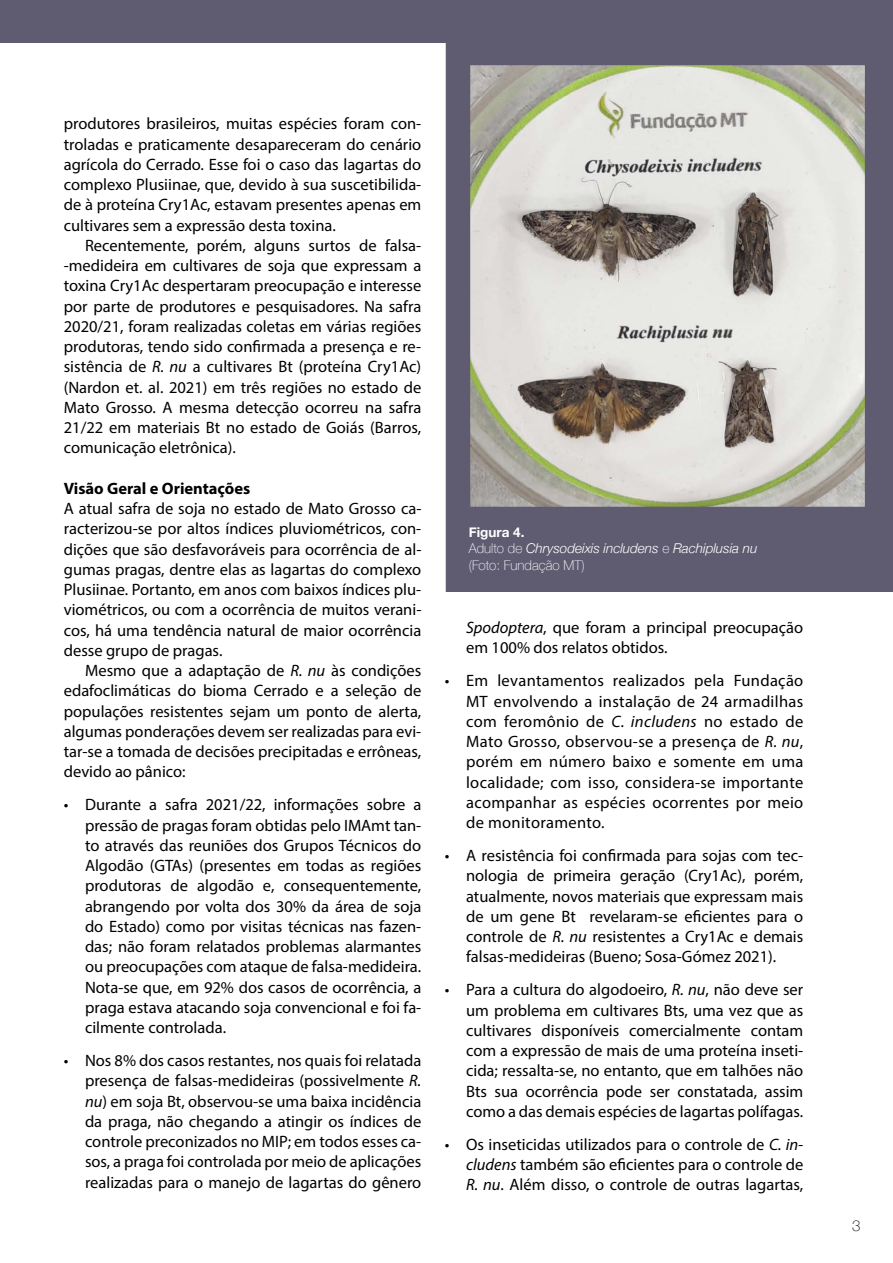
<style>
.page{position:relative;width:893px;height:1263px;background:#fff}
.page>*{position:absolute;margin:0;border:0;box-sizing:border-box;transform-origin:0 0}
.t1{font:16.5px/20.2px "Myriad Pro";color:#000;text-align:justify}
.t2{font:700 16.5px "Myriad Pro";color:#000}
.t3{font:100 15px "Helvetica Neue";color:#000}
.t4{font:italic 300 13.5px/16.2px "Helvetica Neue";color:#fff}
.s1{font-style:italic}
.s2{font-weight:700;font-style:normal}
.s3{font-weight:100;font-style:normal}
</style>
<div class="page">
<div style="left:446px;top:43px;width:447px;height:549px;background:#5f5c72"></div>
<div style="left:0;top:0;width:893px;height:43px;background:#5f5c72"></div>
<img style="left:471px;top:66px;width:393px;height:440px">
<p class="t1" style="left:64px;top:113px;width:359px">produtores brasileiros, muitas espécies foram con&shy;troladas e praticamente desapareceram do cenário agrícola do Cerrado. Esse foi o caso das lagartas do complexo Plusiinae, que, devido à sua suscetibilida&shy;de à proteína Cry1Ac, estavam presentes apenas em cultivares sem a expressão desta toxina.</p>
<p class="t1" style="left:64px;top:235px;width:359px;text-indent:21px">Recentemente, porém, alguns surtos de falsa--medideira em cultivares de soja que expressam a toxina Cry1Ac despertaram preocupação e interesse por parte de produtores e pesquisadores. Na safra 2020/21, foram realizadas coletas em várias regiões produtoras, tendo sido confirmada a presença e re&shy;sistência de <span class="s1">R. nu</span> a cultivares Bt (proteína Cry1Ac) (Nardon et. al. 2021) em três regiões no estado de Mato Grosso. A mesma detecção ocorreu na safra 21/22 em materiais Bt no estado de Goiás (Barros, comunicação eletrônica).</p>
<p class="t2" style="left:64px;top:477px;width:188px">Visão Geral e Orientações</p>
<p class="t1" style="left:64px;top:498px;width:359px">A atual safra de soja no estado de Mato Grosso ca&shy;racterizou-se por altos índices pluviométricos, con&shy;dições que são desfavoráveis para ocorrência de al&shy;gumas pragas, dentre elas as lagartas do complexo Plusiinae. Portanto, em anos com baixos índices plu&shy;viométricos, ou com a ocorrência de muitos verani&shy;cos, há uma tendência natural de maior ocorrência desse grupo de pragas.</p>
<p class="t1" style="left:64px;top:660px;width:359px;text-indent:21px">Mesmo que a adaptação de <span class="s1">R. nu</span> às condições edafoclimáticas do bioma Cerrado e a seleção de populações resistentes sejam um ponto de alerta, algumas ponderações devem ser realizadas para evi&shy;tar-se a tomada de decisões precipitadas e errôneas, devido ao pânico:</p>
<p class="t1" style="left:85px;top:794px;width:338px;text-indent:-21px">• Durante a safra 2021/22, informações sobre a pressão de pragas foram obtidas pelo IMAmt tan&shy;to através das reuniões dos Grupos Técnicos do Algodão (GTAs) (presentes em todas as regiões produtoras de algodão e, consequentemente, abrangendo por volta dos 30% da área de soja do Estado) como por visitas técnicas nas fazen&shy;das; não foram relatados problemas alarmantes ou preocupações com ataque de falsa-medideira.<br>Nota-se que, em 92% dos casos de ocorrência, a praga estava atacando soja convencional e foi fa&shy;cilmente controlada.</p>
<p class="t1" style="left:85px;top:1050px;width:338px;text-indent:-21px">• Nos 8% dos casos restantes, nos quais foi relatada presença de falsas-medideiras (possivelmente <span class="s1">R. nu</span>) em soja Bt, observou-se uma baixa incidência da praga, não chegando a atingir os índices de controle preconizados no MIP; em todos esses ca&shy;sos, a praga foi controlada por meio de aplicações realizadas para o manejo de lagartas do gênero</p>
<p class="t4" style="left:469px;top:523px;width:290px"><span class="s2">Figura 4.<br></span><span class="s3">Adulto de</span> Chrysodeixis includens <span class="s3">e</span> Rachiplusia nu <span class="s3">(Foto: Fundação MT)</span></p>
<p class="t1" style="left:466px;top:617px;width:339px"><span class="s1">Spodoptera</span>, que foram a principal preocupação em 100% dos relatos obtidos.</p>
<p class="t1" style="left:466px;top:670px;width:339px;text-indent:-21px">• Em levantamentos realizados pela Fundação MT envolvendo a instalação de 24 armadilhas com feromônio de <span class="s1">C. includens</span> no estado de Mato Grosso, observou-se a presença de <span class="s1">R. nu</span>, porém em número baixo e somente em uma localidade; com isso, considera-se importante acompanhar as espécies ocorrentes por meio de monitoramento.</p>
<p class="t1" style="left:466px;top:845px;width:339px;text-indent:-21px">• A resistência foi confirmada para sojas com tec&shy;nologia de primeira geração (Cry1Ac), porém, atualmente, novos materiais que expressam mais de um gene Bt revelaram-se eficientes para o controle de <span class="s1">R. nu</span> resistentes a Cry1Ac e demais falsas-medideiras (Bueno; Sosa-Gómez 2021).</p>
<p class="t1" style="left:466px;top:979px;width:339px;text-indent:-21px">• Para a cultura do algodoeiro, <span class="s1">R. nu</span>, não deve ser um problema em cultivares Bts, uma vez que as cultivares disponíveis comercialmente contam com a expressão de mais de uma proteína inseti&shy;cida; ressalta-se, no entanto, que em talhões não Bts sua ocorrência pode ser constatada, assim como a das demais espécies de lagartas polífagas.</p>
<p class="t1" style="left:466px;top:1134px;width:339px;text-indent:-21px">• Os inseticidas utilizados para o controle de <span class="s1">C. in&shy;cludens</span> também são eficientes para o controle de <span class="s1">R. nu</span>. Além disso, o controle de outras lagartas,</p>
<p class="t3" style="left:852px;top:1214px;width:10px">3</p>
</div>
